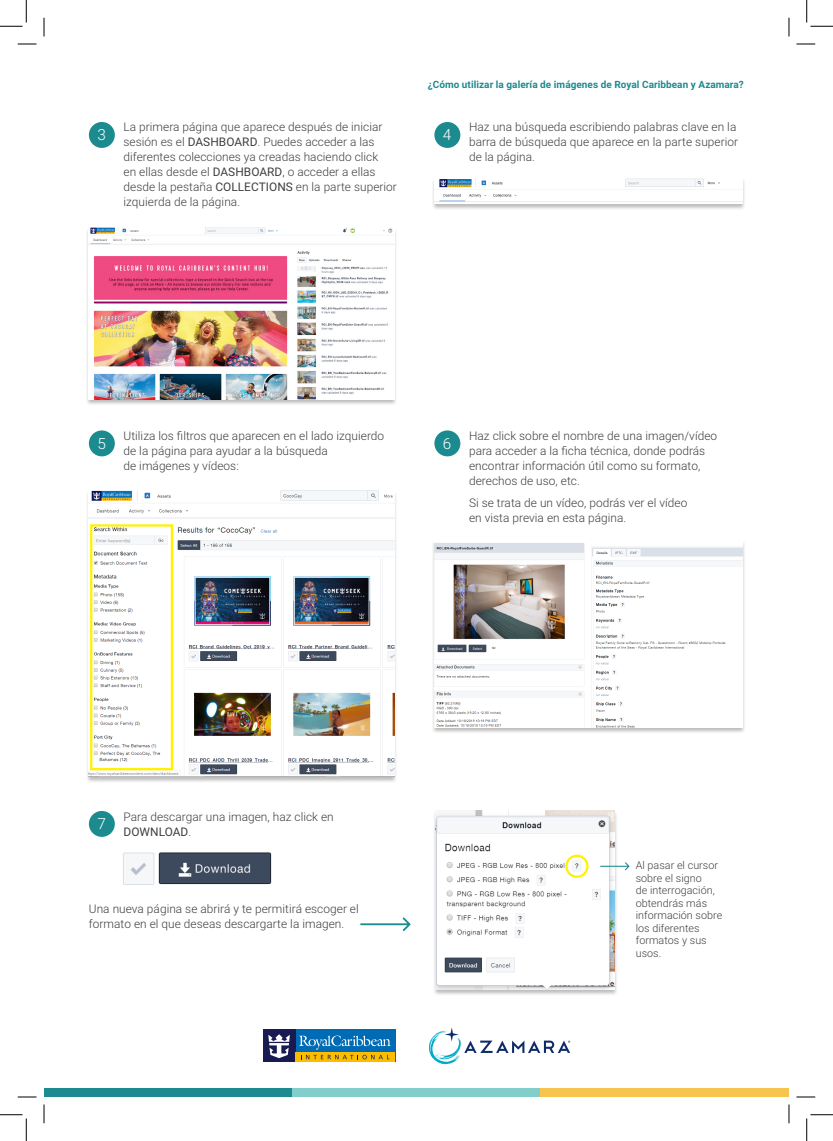
<style>
.page{position:relative;width:833px;height:1141px;background:#fff}
.page>*{position:absolute;margin:0;border:0;box-sizing:border-box;transform-origin:0 0}
.t1{font:300 15.38px "Roboto";color:#fff}
.t2{font:300 11.88px/15px "Roboto";letter-spacing:.005em;color:#3e3e3f}
.t3{font:300 10.75px/12.5px "Roboto";letter-spacing:.005em;color:#3e3e3f}
.t4{font:700 10px "Roboto";letter-spacing:.005em;color:#1b8b8f}
.s1{font-weight:400}
</style>
<div class="page">
<div style="left:44px;top:1088px;width:248px;height:8px;background:#1b8b8f"></div>
<div style="left:292px;top:1088px;width:248px;height:8px;background:#82ceca"></div>
<div style="left:540px;top:1088px;width:248px;height:8px;background:#f7c44e"></div>
<div style="left:89px;top:122px;width:26px;height:26px;background:#1b8b8f;border-radius:50%"></div>
<div style="left:89px;top:430px;width:26px;height:26px;background:#1b8b8f;border-radius:50%"></div>
<div style="left:89px;top:810px;width:26px;height:26px;background:#1b8b8f;border-radius:50%"></div>
<div style="left:434px;top:122px;width:26px;height:26px;background:#1b8b8f;border-radius:50%"></div>
<div style="left:434px;top:430px;width:26px;height:26px;background:#1b8b8f;border-radius:50%"></div>
<div style="left:86px;top:228px;width:311px;height:177px;background:#231f20;opacity:.3"></div>
<img style="left:89px;top:227px;width:305px;height:172px">
<div style="left:85px;top:490px;width:312px;height:293px;background:#231f20;opacity:.3"></div>
<img style="left:89px;top:490px;width:305px;height:286px">
<div style="left:431px;top:178px;width:314px;height:32px;background:#231f20;opacity:.3"></div>
<img style="left:434px;top:178px;width:308px;height:26px">
<div style="left:431px;top:540px;width:314px;height:193px;background:#231f20;opacity:.3"></div>
<img style="left:434px;top:540px;width:308px;height:187px">
<div style="left:432px;top:811px;width:185px;height:185px;background:#231f20;opacity:.3"></div>
<img style="left:435px;top:810px;width:179px;height:179px">
<div style="left:90px;top:524px;width:83px;height:246px;border:2px solid #fff101"></div>
<img style="left:123px;top:852px;width:149px;height:33px">
<div style="left:565px;top:854px;width:23px;height:23px;border:2px solid #fff101;border-radius:50%"></div>
<svg style="left:360px;top:917px;width:50px;height:14px"></svg>
<svg style="left:599px;top:862px;width:30px;height:8px"></svg>
<div style="left:263px;top:1029px;width:132px;height:32px;background:#006bb5"></div>
<div style="left:263px;top:1029px;width:32px;height:32px;background:#1a1a52"></div>
<svg style="left:295px;top:1051px;width:100px;height:10px"></svg>
<svg style="left:268px;top:1034px;width:22px;height:23px"></svg>
<svg style="left:298px;top:1035px;width:92px;height:24px"></svg>
<svg style="left:429px;top:1027px;width:141px;height:37px"></svg>
<svg style="left:18px;top:43px;width:18px;height:2px"></svg>
<svg style="left:796px;top:43px;width:18px;height:2px"></svg>
<svg style="left:18px;top:1096px;width:18px;height:1px"></svg>
<svg style="left:796px;top:1096px;width:18px;height:1px"></svg>
<svg style="left:43px;top:18px;width:2px;height:18px"></svg>
<svg style="left:43px;top:1104px;width:2px;height:19px"></svg>
<svg style="left:788px;top:18px;width:1px;height:18px"></svg>
<svg style="left:788px;top:1104px;width:1px;height:19px"></svg>
<svg style="left:0;top:0;width:27px;height:27px"></svg>
<svg style="left:0;top:1114px;width:27px;height:26px"></svg>
<svg style="left:806px;top:0;width:26px;height:27px"></svg>
<svg style="left:806px;top:1114px;width:26px;height:26px"></svg>
<p class="t1" style="left:97px;top:124px;width:10px">3</p>
<p class="t2" style="left:123px;top:119px;width:275px">La primera página que aparece después de iniciar sesión es el <span class="s1">DASHBOARD</span>. Puedes acceder a las diferentes colecciones ya creadas haciendo click<br>en ellas desde el <span class="s1">DASHBOARD</span>, o acceder a ellas desde la pestaña <span class="s1">COLLECTIONS</span> en la parte superior izquierda de la página.</p>
<p class="t4" style="left:427px;top:77px;width:317px">¿Cómo utilizar la galería de imágenes de Royal Caribbean y Azamara?</p>
<p class="t1" style="left:442px;top:124px;width:10px">4</p>
<p class="t2" style="left:468px;top:119px;width:270px">Haz una búsqueda escribiendo palabras clave en la barra de búsqueda que aparece en la parte superior de la página.</p>
<p class="t1" style="left:97px;top:432px;width:10px">5</p>
<p class="t2" style="left:123px;top:428px;width:262px">Utiliza los filtros que aparecen en el lado izquierdo de la página para ayudar a la búsqueda<br>de imágenes y vídeos:</p>
<p class="t1" style="left:442px;top:432px;width:10px">6</p>
<p class="t2" style="left:468px;top:428px;width:249px">Haz click sobre el nombre de una imagen/vídeo para acceder a la ficha técnica, donde podrás encontrar información útil como su formato, derechos de uso, etc.</p>
<p class="t2" style="left:468px;top:495px;width:220px">Si se trata de un vídeo, podrás ver el vídeo en vista previa en esta página.</p>
<p class="t1" style="left:97px;top:812px;width:10px">7</p>
<p class="t2" style="left:123px;top:808px;width:212px">Para descargar una imagen, haz click en<br><span class="s1">DOWNLOAD</span>.</p>
<p class="t2" style="left:89px;top:900px;width:271px">Una nueva página se abrirá y te permitirá escoger el formato en el que deseas descargarte la imagen.</p>
<p class="t3" style="left:635px;top:858px;width:88px">Al pasar el cursor sobre el signo<br>de interrogación, obtendrás más información sobre los diferentes formatos y sus usos.</p>
</div>
